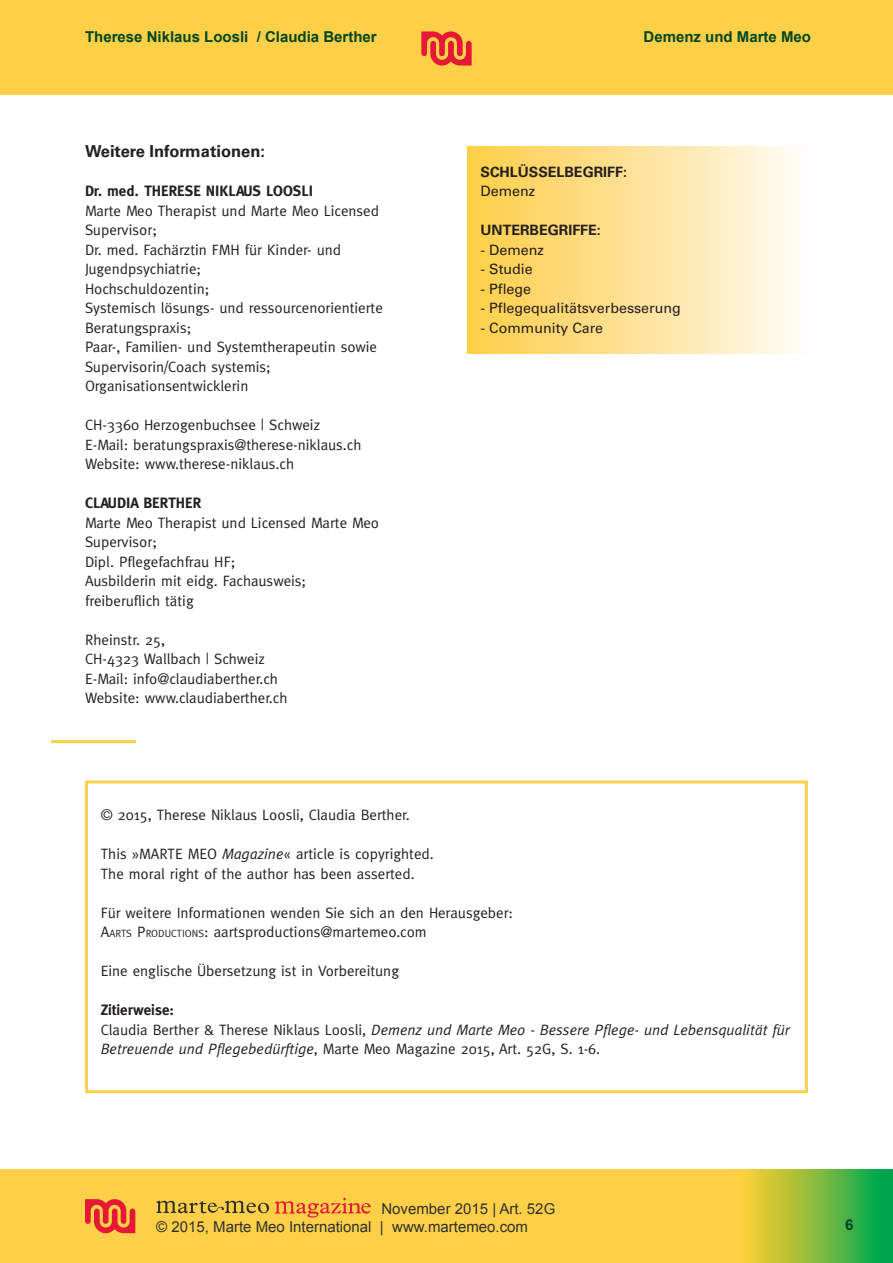
<style>
.page{position:relative;width:893px;height:1263px;background:#fff}
.page>*{position:absolute;margin:0;border:0;box-sizing:border-box;transform-origin:0 0}
.t1{font:700 16.5px "Univers LT Std";color:#231f20}
.t2{font:15px/19.5px "Meta";color:#231f20}
.t3{font:italic 15px/19.5px "Meta";color:#231f20}
.t4{font:15px/18px "Arial";color:#2f302f}
.t5{font:700 15px "Arial";color:#004623}
.t6{font:700 15px "Meta";color:#231f20}
.t7{font:14.25px "Univers LT Std";color:#231f20}
.t8{font:700 14.25px "Univers LT Std";color:#231f20}
.s1{font-style:italic}
.s2{font-style:inherit}
.s3{font-size:10.5px}
.s4{font-weight:700;font-style:normal}
.s5{font-style:normal}
</style>
<div class="page">
<div style="left:0;top:0;width:893px;height:95px;background:#fed048"></div>
<div style="left:0;top:1169px;width:893px;height:94px;background:#fed048"></div>
<svg style="left:421px;top:31px;width:51px;height:35px"></svg>
<svg style="left:742px;top:1169px;width:151px;height:94px;background:#7dba40"></svg>
<svg style="left:85px;top:1199px;width:50px;height:34px"></svg>
<svg style="left:156px;top:1201px;width:113px;height:12px"></svg>
<svg style="left:275px;top:1198px;width:96px;height:19px"></svg>
<div style="left:468px;top:146px;width:340px;height:207px;background:linear-gradient(to right,#fecc45,#fefbf6)"></div>
<div style="left:85px;top:780px;width:723px;height:313px;border:3px solid #fed048"></div>
<hr style="left:51px;top:740px;width:85px;height:3px;background:#fed048">
<p class="t5" style="left:85px;top:28px;width:293px">Therese Niklaus Loosli / Claudia Berther</p>
<p class="t1" style="left:85px;top:142px;width:181px">Weitere Informationen:</p>
<p class="t6" style="left:85px;top:182px;width:229px">Dr. med. THERESE NIKLAUS LOOSLI</p>
<p class="t2" style="left:85px;top:201px;width:299px">Marte Meo Therapist und Marte Meo Licensed<br>Supervisor;<br>Dr. med. Fachärztin FMH für Kinder- und<br>Jugendpsychiatrie;<br>Hochschuldozentin;<br>Systemisch lösungs- und ressourcenorientierte<br>Beratungspraxis;<br>Paar-, Familien- und Systemtherapeutin sowie<br>Supervisorin/Coach systemis;<br>Organisationsentwicklerin</p>
<p class="t2" style="left:85px;top:415px;width:278px">CH-3360 Herzogenbuchsee | Schweiz<br>E-Mail: beratungspraxis@therese-niklaus.ch<br>Website: www.therese-niklaus.ch</p>
<p class="t6" style="left:85px;top:494px;width:118px">CLAUDIA BERTHER</p>
<p class="t2" style="left:85px;top:513px;width:296px">Marte Meo Therapist und Licensed Marte Meo<br>Supervisor;<br>Dipl. Pflegefachfrau HF;<br>Ausbilderin mit eidg. Fachausweis; freiberuflich tätig</p>
<p class="t2" style="left:85px;top:630px;width:204px">Rheinstr. 25,<br>CH-4323 Wallbach | Schweiz<br>E-Mail: info@claudiaberther.ch<br>Website: www.claudiaberther.ch</p>
<p class="t5" style="left:644px;top:28px;width:169px">Demenz und Marte Meo</p>
<p class="t8" style="left:480px;top:163px;width:58px">Schlüsselbegriff</p>
<p class="t8" style="left:623px;top:163px;width:5px">:</p>
<p class="t7" style="left:480px;top:183px;width:56px">Demenz</p>
<p class="t8" style="left:480px;top:222px;width:21px">Unterbegriffe</p>
<p class="t8" style="left:597px;top:222px;width:5px">:</p>
<p class="t7" style="left:480px;top:241px;width:65px">- Demenz</p>
<p class="t7" style="left:480px;top:261px;width:54px">- Studie</p>
<p class="t7" style="left:480px;top:280px;width:52px">- Pflege</p>
<p class="t7" style="left:480px;top:300px;width:202px">- Pflegequalitätsverbesserung</p>
<p class="t7" style="left:480px;top:319px;width:124px">- Community Care</p>
<p class="t2" style="left:101px;top:805px;width:310px">© 2015, Therese Niklaus Loosli, Claudia Berther.</p>
<p class="t2" style="left:101px;top:844px;width:335px">This »MARTE MEO <span class="s1">Magazine</span>« article is copyrighted.<br>The moral right of the author has been asserted.</p>
<p class="t2" style="left:101px;top:903px;width:414px">Für weitere Informationen wenden Sie sich an den Herausgeber:<br><span class="s2">A</span><span class="s3">ARTS</span> <span class="s2">P</span><span class="s3">RODUCTIONS</span>: aartsproductions@martemeo.com</p>
<p class="t2" style="left:101px;top:961px;width:300px">Eine englische Übersetzung ist in Vorbereitung</p>
<p class="t3" style="left:101px;top:1000px;width:690px"><span class="s4">Zitierweise:<br></span><span class="s5">Claudia Berther &amp; Therese Niklaus Loosli,</span> Demenz und Marte Meo - Bessere Pflege- und Lebensqualität für<br>Betreuende und Pflegebedürftige<span class="s5">, Marte Meo Magazine 2015, Art. 52G, S. 1-6.</span></p>
<p class="t4" style="left:156px;top:1199px;width:401px;text-indent:225px">November 2015 | Art. 52G © 2015, Marte Meo International | www.martemeo.com</p>
<p class="t5" style="left:845px;top:1216px;width:10px">6</p>
</div>
